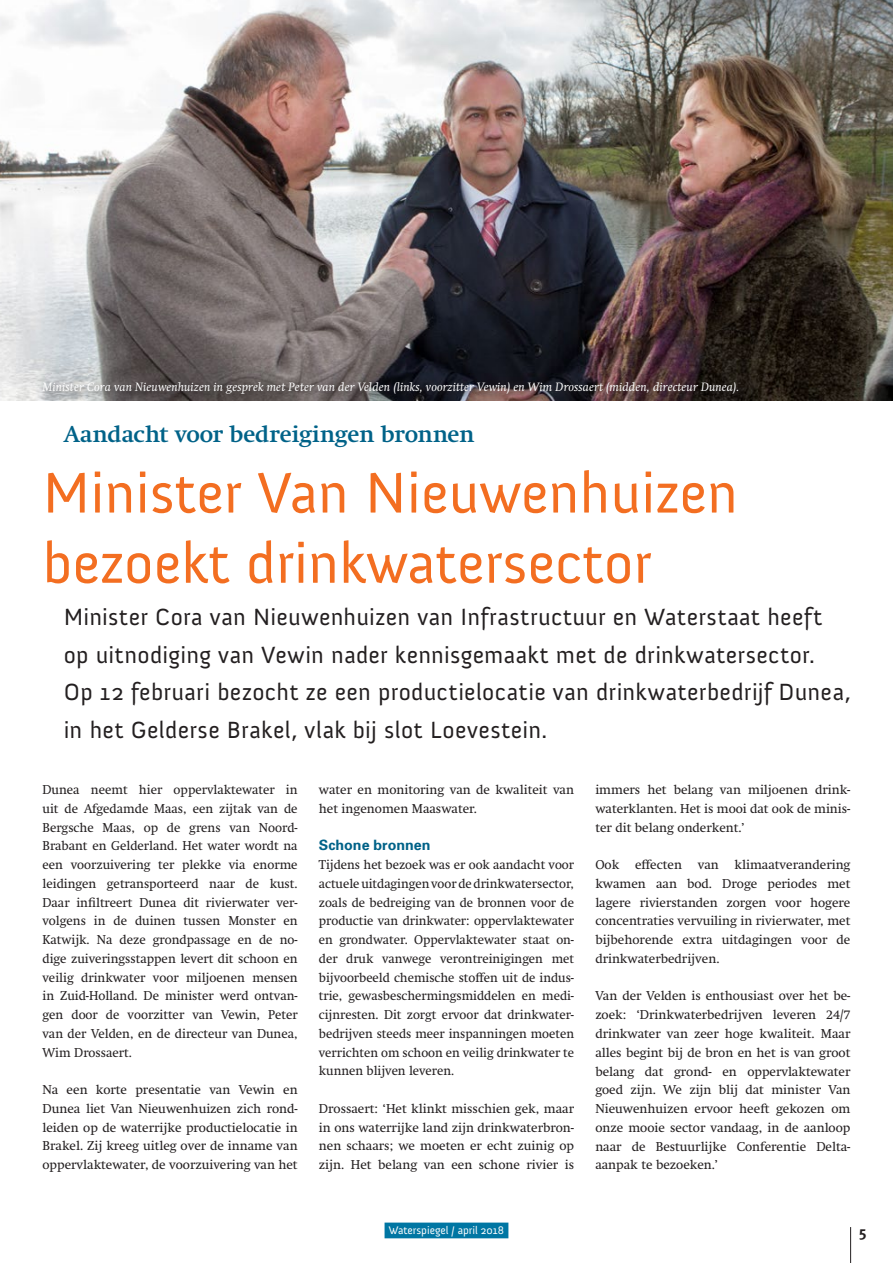
<style>
.page{position:relative;width:893px;height:1263px;background:#fff}
.page>*{position:absolute;margin:0;border:0;box-sizing:border-box;transform-origin:0 0}
.t1{font:58.5px/70.2px "Anivers";color:#f36e21}
.t2{font:24px/37.5px "Anivers";letter-spacing:.015em;color:#231f20}
.t3{font:700 22.5px "Swift";letter-spacing:-.005em;color:#006288}
.t4{font:700 15px "Meta Plus";color:#231f20}
.t5{font:700 14.25px "Univers";color:#006288}
.t6{font:12.75px/18.8px "Swift";color:#231f20;text-align:justify}
.t7{font:italic 12px "Swift";letter-spacing:.01em;color:#fff}
.t8{font:11.25px "Anivers";color:#fff}
</style>
<div class="page">
<hr style="left:850px;top:1227px;width:1px;height:36px;background:#231f20">
<div style="left:385px;top:1222px;width:123px;height:16px;background:#0076a3"></div>
<img style="left:0;top:0;width:893px;height:400px">
<div style="left:38px;top:377px;width:710px;height:27px;background:#231f20;opacity:.75"></div>
<p class="t7" style="left:43px;top:380px;width:698px">Minister Cora van Nieuwenhuizen in gesprek met Peter van der Velden (links, voorzitter Vewin) en Wim Drossaert (midden, directeur Dunea).</p>
<h3 class="t3" style="left:64px;top:421px;width:412px">Aandacht voor bedreigingen bronnen</h3>
<h1 class="t1" style="left:43px;top:459px;width:697px">Minister Van Nieuwenhuizen bezoekt drinkwatersector</h1>
<p class="t2" style="left:64px;top:599px;width:788px">Minister Cora van Nieuwenhuizen van Infrastructuur en Waterstaat heeft op uitnodiging van Vewin nader kennisgemaakt met de drinkwatersector.<br>Op 12 februari bezocht ze een productielocatie van drinkwaterbedrijf Dunea, in het Gelderse Brakel, vlak bij slot Loevestein.</p>
<p class="t6" style="left:43px;top:780px;width:257px">Dunea neemt hier oppervlaktewater in uit de Afgedamde Maas, een zijtak van de Bergsche Maas, op de grens van Noord-Brabant en Gelderland. Het water wordt na een voorzuivering ter plekke via enorme leidingen getransporteerd naar de kust.<br>Daar infiltreert Dunea dit rivierwater ver&shy;volgens in de duinen tussen Monster en Katwijk. Na deze grondpassage en de no&shy;dige zuiveringsstappen levert dit schoon en veilig drinkwater voor miljoenen mensen in Zuid-Holland. De minister werd ontvan&shy;gen door de voorzitter van Vewin, Peter van der Velden, en de directeur van Dunea, Wim Drossaert.</p>
<p class="t6" style="left:43px;top:1080px;width:257px">Na een korte presentatie van Vewin en Dunea liet Van Nieuwenhuizen zich rond&shy;leiden op de waterrijke productielocatie in Brakel. Zij kreeg uitleg over de inname van oppervlaktewater, de voorzuivering van het</p>
<p class="t6" style="left:319px;top:780px;width:257px">water en monitoring van de kwaliteit van het ingenomen Maaswater.</p>
<p class="t5" style="left:319px;top:836px;width:113px">Schone bronnen</p>
<p class="t6" style="left:319px;top:855px;width:257px">Tijdens het bezoek was er ook aandacht voor actuele uitdagingen voor de drinkwatersector, zoals de bedreiging van de bronnen voor de productie van drinkwater: oppervlaktewater en grondwater. Oppervlaktewater staat on&shy;der druk vanwege verontreinigingen met bijvoorbeeld chemische stoffen uit de indus&shy;trie, gewasbeschermingsmiddelen en medi&shy;cijnresten. Dit zorgt ervoor dat drinkwater&shy;bedrijven steeds meer inspanningen moeten verrichten om schoon en veilig drinkwater te kunnen blijven leveren.</p>
<p class="t6" style="left:319px;top:1099px;width:257px">Drossaert: ‘Het klinkt misschien gek, maar in ons waterrijke land zijn drinkwaterbron&shy;nen schaars; we moeten er echt zuinig op zijn. Het belang van een schone rivier is</p>
<p class="t6" style="left:595px;top:780px;width:257px">immers het belang van miljoenen drink&shy;waterklanten. Het is mooi dat ook de minis&shy;ter dit belang onderkent.’</p>
<p class="t6" style="left:595px;top:855px;width:257px">Ook effecten van klimaatverandering kwamen aan bod. Droge periodes met lagere rivierstanden zorgen voor hogere concentraties vervuiling in rivierwater, met bijbehorende extra uitdagingen voor de drinkwaterbedrijven.</p>
<p class="t6" style="left:595px;top:987px;width:257px">Van der Velden is enthousiast over het be&shy;zoek: ‘Drinkwaterbedrijven leveren 24/7 drinkwater van zeer hoge kwaliteit. Maar alles begint bij de bron en het is van groot belang dat grond- en oppervlaktewater goed zijn. We zijn blij dat minister Van Nieuwenhuizen ervoor heeft gekozen om onze mooie sector vandaag, in de aanloop naar de Bestuurlijke Conferentie Delta&shy;aanpak te bezoeken.’</p>
<p class="t8" style="left:389px;top:1224px;width:117px">Waterspiegel / april 2018</p>
<p class="t4" style="left:859px;top:1223px;width:9px">5</p>
</div>
